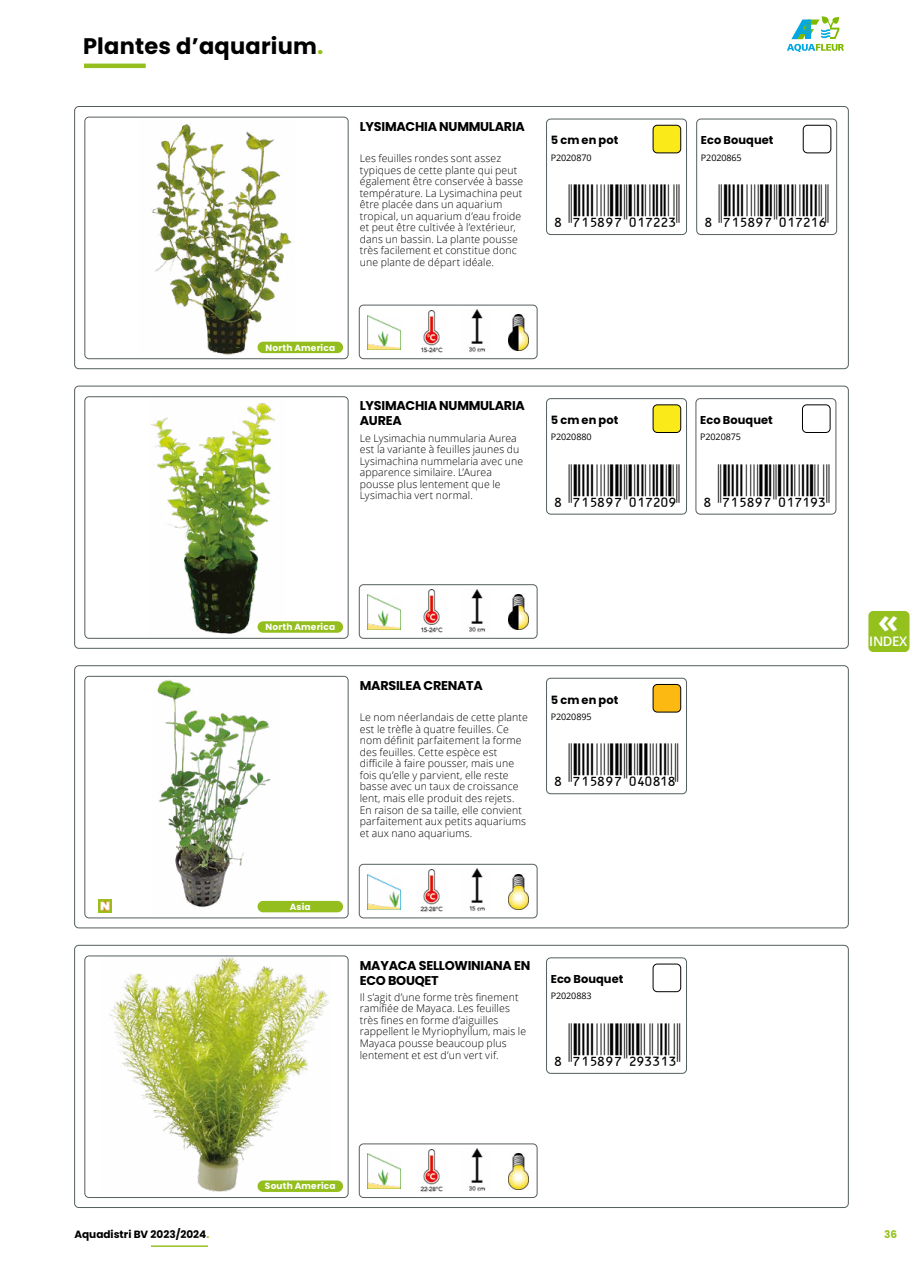
<style>
.page{position:relative;width:923px;height:1263px;background:#fff}
.page>*{position:absolute;margin:0;border:0;box-sizing:border-box;transform-origin:0 0}
.t1{font:42.75px "Ean Bwr P36 Tt";letter-spacing:.01em;color:#000}
.t2{font:700 33.75px "Open Sans";color:#fff}
.t3{font:700 22.5px "Poppins";letter-spacing:.01em;color:#000}
.t4{font:600 13.2px "Open Sans";letter-spacing:-.025em;color:#fff}
.t5{font:700 12.75px/15px "Poppins";letter-spacing:-.02em;color:#000}
.t6{font:700 11.4px "Poppins";letter-spacing:.005em;color:#000}
.t7{font:300 10.5px/11.6px "Open Sans";letter-spacing:.01em;color:#000}
.t8{font:700 10.5px "Poppins";color:#000}
.t9{font:700 10.5px "Poppins";color:#95c11f}
.t10{font:9px "Open Sans";letter-spacing:-.01em;color:#000}
.t11{font:700 9px "Poppins";letter-spacing:.02em;color:#fff}
.s1{color:#95c11f}
</style>
<div class="page">
<svg style="left:787px;top:17px;width:57px;height:34px"></svg>
<hr style="left:151px;top:1245px;width:57px;height:2px;background:#95c11f">
<div style="left:74px;top:386px;width:774px;height:262px;border:1px solid #555e60;border-radius:4px"></div>
<img style="left:151px;top:403px;width:124px;height:231px">
<div style="left:85px;top:396px;width:263px;height:242px;border:1px solid #555e60;border-radius:4px"></div>
<div style="left:546px;top:398px;width:140px;height:116px;border:1px solid #555e60;border-radius:4px"></div>
<div style="left:359px;top:584px;width:178px;height:54px;border:1px solid #555e60;border-radius:4px"></div>
<img style="left:508px;top:594px;width:20px;height:36px">
<img style="left:469px;top:589px;width:17px;height:43px">
<img style="left:421px;top:590px;width:22px;height:43px">
<img style="left:368px;top:595px;width:33px;height:34px">
<img style="left:653px;top:405px;width:28px;height:27px">
<div style="left:653px;top:405px;width:28px;height:28px;border:1px solid #000;border-radius:4px"></div>
<div style="left:257px;top:621px;width:86px;height:12px;background:#93be1e;border-radius:6px"></div>
<div style="left:74px;top:106px;width:774px;height:263px;border:1px solid #555e60;border-radius:4px"></div>
<img style="left:152px;top:124px;width:142px;height:231px">
<div style="left:85px;top:117px;width:263px;height:242px;border:1px solid #555e60;border-radius:4px"></div>
<div style="left:546px;top:119px;width:140px;height:116px;border:1px solid #555e60;border-radius:4px"></div>
<div style="left:359px;top:305px;width:178px;height:54px;border:1px solid #555e60;border-radius:4px"></div>
<img style="left:508px;top:315px;width:20px;height:35px">
<img style="left:469px;top:309px;width:17px;height:43px">
<img style="left:421px;top:310px;width:22px;height:43px">
<img style="left:368px;top:315px;width:33px;height:35px">
<img style="left:653px;top:125px;width:28px;height:28px">
<div style="left:653px;top:125px;width:28px;height:28px;border:1px solid #000;border-radius:4px"></div>
<div style="left:257px;top:342px;width:86px;height:11px;background:#93be1e;border-radius:6px"></div>
<div style="left:74px;top:945px;width:774px;height:263px;border:1px solid #555e60;border-radius:4px"></div>
<img style="left:109px;top:958px;width:221px;height:234px">
<div style="left:85px;top:956px;width:263px;height:242px;border:1px solid #555e60;border-radius:4px"></div>
<div style="left:546px;top:958px;width:140px;height:115px;border:1px solid #555e60;border-radius:4px"></div>
<div style="left:359px;top:1144px;width:178px;height:54px;border:1px solid #555e60;border-radius:4px"></div>
<img style="left:508px;top:1153px;width:20px;height:36px">
<img style="left:469px;top:1148px;width:17px;height:43px">
<img style="left:420px;top:1149px;width:23px;height:43px">
<img style="left:368px;top:1154px;width:33px;height:35px">
<div style="left:653px;top:964px;width:28px;height:28px;border:1px solid #000;border-radius:4px"></div>
<div style="left:257px;top:1180px;width:86px;height:12px;background:#93be1e;border-radius:6px"></div>
<div style="left:74px;top:665px;width:774px;height:263px;border:1px solid #555e60;border-radius:4px"></div>
<img style="left:157px;top:680px;width:124px;height:233px">
<div style="left:85px;top:676px;width:263px;height:242px;border:1px solid #555e60;border-radius:4px"></div>
<div style="left:546px;top:678px;width:140px;height:116px;border:1px solid #555e60;border-radius:4px"></div>
<div style="left:359px;top:864px;width:178px;height:54px;border:1px solid #555e60;border-radius:4px"></div>
<img style="left:508px;top:874px;width:20px;height:35px">
<img style="left:469px;top:869px;width:16px;height:43px">
<img style="left:420px;top:869px;width:23px;height:43px">
<img style="left:368px;top:874px;width:33px;height:35px">
<img style="left:653px;top:684px;width:27px;height:28px">
<div style="left:653px;top:684px;width:28px;height:28px;border:1px solid #000;border-radius:4px"></div>
<svg style="left:99px;top:900px;width:12px;height:13px"></svg>
<div style="left:257px;top:901px;width:86px;height:11px;background:#93be1e;border-radius:6px"></div>
<div style="left:696px;top:119px;width:141px;height:116px;border:1px solid #555e60;border-radius:4px"></div>
<div style="left:803px;top:125px;width:28px;height:28px;border:1px solid #000;border-radius:4px"></div>
<div style="left:696px;top:398px;width:140px;height:116px;border:1px solid #555e60;border-radius:4px"></div>
<div style="left:802px;top:405px;width:28px;height:28px;border:1px solid #000;border-radius:4px"></div>
<hr style="left:84px;top:64px;width:62px;height:4px;background:#93be1e">
<div style="left:868px;top:610px;width:42px;height:42px;background:#95c11f;border-radius:5px"></div>
<div style="left:867px;top:610px;width:43px;height:43px;border:1px solid #fff;border-radius:5px"></div>
<h3 class="t3" style="left:83px;top:33px;width:242px">Plantes d’aquarium<span class="s1">.</span></h3>
<p class="t5" style="left:360px;top:119px;width:167px">LYSIMACHIA NUMMULARIA</p>
<p class="t7" style="left:360px;top:152px;width:165px">Les feuilles rondes sont assez typiques de cette plante qui peut également être conservée à basse température. La Lysimachina peut être placée dans un aquarium tropical, un aquarium d’eau froide et peut être cultivée à l’extérieur, dans un bassin. La plante pousse très facilement et constitue donc une plante de départ idéale.</p>
<p class="t6" style="left:551px;top:134px;width:69px">5 cm en pot</p>
<p class="t10" style="left:551px;top:151px;width:42px">P2020870</p>
<h1 class="t1" style="left:542px;top:184px;width:287px">+!7B5IJ7-ABHCCD! +!7B5IJ7-ABHCBG!</h1>
<p class="t6" style="left:701px;top:134px;width:74px">Eco Bouquet</p>
<p class="t10" style="left:701px;top:151px;width:42px">P2020865</p>
<p class="t11" style="left:265px;top:342px;width:71px">North America</p>
<p class="t5" style="left:360px;top:398px;width:167px">LYSIMACHIA NUMMULARIA<br>AUREA</p>
<p class="t7" style="left:360px;top:432px;width:165px">Le Lysimachia nummularia Aurea est la variante à feuilles jaunes du<br>Lysimachina nummelaria avec une apparence similaire. L’Aurea pousse plus lentement que le<br>Lysimachia vert normal.</p>
<p class="t6" style="left:551px;top:413px;width:69px">5 cm en pot</p>
<p class="t10" style="left:551px;top:431px;width:42px">P2020880</p>
<h1 class="t1" style="left:542px;top:464px;width:288px">+!7B5IJ7-ABHCAJ! +!7B5IJ7-ABHBJD!</h1>
<p class="t6" style="left:700px;top:413px;width:74px">Eco Bouquet</p>
<p class="t10" style="left:700px;top:431px;width:42px">P2020875</p>
<p class="t11" style="left:265px;top:622px;width:71px">North America</p>
<p class="t5" style="left:360px;top:678px;width:125px">MARSILEA CRENATA</p>
<p class="t7" style="left:360px;top:711px;width:169px">Le nom néerlandais de cette plante est le trèfle à quatre feuilles. Ce nom définit parfaitement la forme des feuilles. Cette espèce est difficile à faire pousser, mais une fois qu’elle y parvient, elle reste basse avec un taux de croissance lent, mais elle produit des rejets.<br>En raison de sa taille, elle convient parfaitement aux petits aquariums et aux nano aquariums.</p>
<p class="t6" style="left:551px;top:693px;width:69px">5 cm en pot</p>
<p class="t10" style="left:551px;top:710px;width:42px">P2020895</p>
<h1 class="t1" style="left:542px;top:743px;width:137px">+!7B5IJ7-AEAIBI!</h1>
<p class="t11" style="left:290px;top:901px;width:22px">Asia</p>
<p class="t5" style="left:360px;top:958px;width:172px">MAYACA SELLOWINIANA EN<br>ECO BOUQET</p>
<p class="t7" style="left:360px;top:991px;width:168px">Il s’agit d’une forme très finement ramifiée de Mayaca. Les feuilles très fines en forme d’aiguilles rappellent le Myriophyllum, mais le<br>Mayaca pousse beaucoup plus lentement et est d’un vert vif.</p>
<p class="t6" style="left:551px;top:973px;width:74px">Eco Bouquet</p>
<p class="t10" style="left:551px;top:990px;width:42px">P2020883</p>
<h1 class="t1" style="left:542px;top:1023px;width:139px">+!7B5IJ7-CJDDBD!</h1>
<h2 class="t2" style="left:878px;top:597px;width:22px">«</h2>
<p class="t4" style="left:869px;top:632px;width:40px">INDEX</p>
<p class="t11" style="left:265px;top:1181px;width:72px">South America</p>
<p class="t8" style="left:74px;top:1228px;width:136px">Aquadistri BV 2023/2024<span class="s1">.</span></p>
<p class="t9" style="left:884px;top:1228px;width:15px">36</p>
</div>
